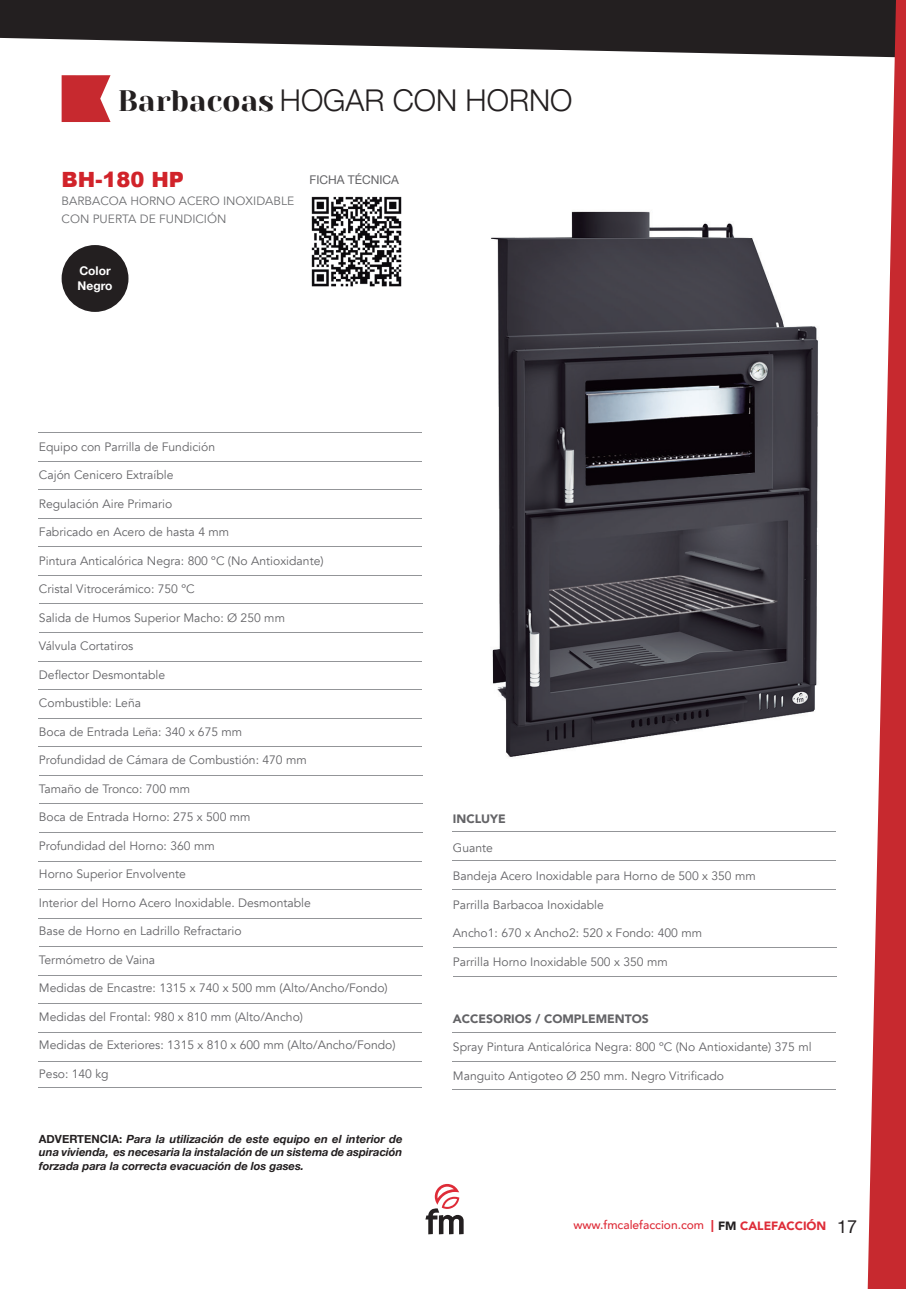
<style>
.page{position:relative;width:906px;height:1289px;background:#fff}
.page>*{position:absolute;margin:0;border:0;box-sizing:border-box;transform-origin:0 0}
.t1{font:300 30px "Helvetica Neue";color:#231f20}
.t2{font:900 21px "Arial";color:#d1232a}
.t3{font:12.15px "Avenir";color:#636366}
.t4{font:900 12.15px "Avenir";color:#636366}
.t5{font:12px/18px "Avenir";color:#6c6d70}
.t6{font:500 12px "Avenir";color:#de2c38}
.t7{font:12px "Helvetica Neue";color:#636366}
.t8{font:700 12px/14.4px "Helvetica Neue";color:#fff}
.t9{font:italic 700 11.25px/13.5px "Helvetica Neue";color:#231f20;text-align:justify}
.s1{font-family:"Yeseva One";font-weight:400;font-size:29.55px}
.s2{font-style:normal}
.s3{font-family:"Univers";font-weight:700}
.s4{font-weight:900;color:#231f20}
.s5{font-weight:900}
.s6{font-family:"Helvetica Neue";font-weight:400;font-size:18px;color:#231f20}
</style>
<div class="page">
<svg style="left:425px;top:1184px;width:38px;height:50px"></svg>
<svg style="left:0;top:0;width:867px;height:57px;fill:#231f20"></svg>
<svg style="left:867px;top:0;width:39px;height:1288px;fill:#c7292f"></svg>
<hr style="left:453px;top:831px;width:383px;height:1px;background:#939598">
<hr style="left:453px;top:860px;width:383px;height:1px;background:#939598">
<hr style="left:453px;top:889px;width:383px;height:1px;background:#939598">
<hr style="left:453px;top:975px;width:383px;height:1px;background:#939598">
<hr style="left:453px;top:946px;width:383px;height:1px;background:#939598">
<hr style="left:453px;top:1032px;width:383px;height:1px;background:#939598">
<hr style="left:453px;top:1061px;width:383px;height:1px;background:#939598">
<hr style="left:453px;top:1089px;width:383px;height:1px;background:#939598">
<hr style="left:39px;top:432px;width:383px;height:1px;background:#939598">
<hr style="left:39px;top:460px;width:383px;height:1px;background:#939598">
<hr style="left:39px;top:489px;width:383px;height:1px;background:#939598">
<hr style="left:39px;top:518px;width:383px;height:1px;background:#939598">
<hr style="left:39px;top:546px;width:383px;height:1px;background:#939598">
<hr style="left:39px;top:717px;width:383px;height:1px;background:#939598">
<hr style="left:39px;top:575px;width:383px;height:1px;background:#939598">
<hr style="left:39px;top:746px;width:383px;height:1px;background:#939598">
<hr style="left:39px;top:603px;width:383px;height:1px;background:#939598">
<hr style="left:39px;top:803px;width:383px;height:1px;background:#939598">
<hr style="left:39px;top:775px;width:383px;height:1px;background:#939598">
<hr style="left:39px;top:632px;width:383px;height:1px;background:#939598">
<hr style="left:39px;top:832px;width:383px;height:1px;background:#939598">
<hr style="left:39px;top:946px;width:383px;height:1px;background:#939598">
<hr style="left:39px;top:660px;width:383px;height:1px;background:#939598">
<hr style="left:39px;top:860px;width:383px;height:1px;background:#939598">
<hr style="left:39px;top:975px;width:383px;height:1px;background:#939598">
<hr style="left:39px;top:689px;width:383px;height:1px;background:#939598">
<hr style="left:39px;top:889px;width:383px;height:1px;background:#939598">
<hr style="left:39px;top:1003px;width:383px;height:1px;background:#939598">
<hr style="left:39px;top:917px;width:383px;height:1px;background:#939598">
<hr style="left:39px;top:1032px;width:383px;height:1px;background:#939598">
<hr style="left:39px;top:1060px;width:383px;height:1px;background:#939598">
<hr style="left:39px;top:1087px;width:383px;height:1px;background:#939598">
<img style="left:491px;top:211px;width:327px;height:546px">
<div style="left:62px;top:245px;width:66px;height:67px;background:#231f20;border-radius:50%"></div>
<img style="left:311px;top:196px;width:91px;height:91px">
<svg style="left:62px;top:75px;width:48px;height:47px;background:#cc3e43"></svg>
<h1 class="t1" style="left:118px;top:76px;width:456px"><span class="s1">Barbacoas</span> HOGAR CON HORNO</h1>
<h2 class="t2" style="left:62px;top:165px;width:124px">BH-180 HP</h2>
<p class="t5" style="left:62px;top:192px;width:234px">BARBACOA HORNO ACERO INOXIDABLE<br>CON PUERTA DE FUNDICIÓN</p>
<p class="t7" style="left:309px;top:171px;width:91px">FICHA TÉCNICA</p>
<p class="t8" style="left:78px;top:264px;width:36px">Color<br>Negro</p>
<p class="t3" style="left:39px;top:439px;width:178px">Equipo con Parrilla de Fundición</p>
<p class="t3" style="left:39px;top:467px;width:136px">Cajón Cenicero Extraíble</p>
<p class="t3" style="left:39px;top:496px;width:135px">Regulación Aire Primario</p>
<p class="t3" style="left:39px;top:524px;width:192px">Fabricado en Acero de hasta 4 mm</p>
<p class="t3" style="left:39px;top:553px;width:286px">Pintura Anticalórica Negra: 800 ºC (No Antioxidante)</p>
<p class="t3" style="left:39px;top:581px;width:157px">Cristal Vitrocerámico: 750 ºC</p>
<p class="t3" style="left:39px;top:610px;width:248px">Salida de Humos Superior Macho: Ø 250 mm</p>
<p class="t3" style="left:39px;top:638px;width:96px">Válvula Cortatiros</p>
<p class="t3" style="left:39px;top:667px;width:128px">Deflector Desmontable</p>
<p class="t3" style="left:39px;top:695px;width:104px">Combustible: Leña</p>
<p class="t3" style="left:39px;top:724px;width:205px">Boca de Entrada Leña: 340 x 675 mm</p>
<p class="t3" style="left:39px;top:752px;width:269px">Profundidad de Cámara de Combustión: 470 mm</p>
<p class="t3" style="left:39px;top:781px;width:153px">Tamaño de Tronco: 700 mm</p>
<p class="t3" style="left:39px;top:809px;width:213px">Boca de Entrada Horno: 275 x 500 mm</p>
<p class="t3" style="left:39px;top:838px;width:177px">Profundidad del Horno: 360 mm</p>
<p class="t3" style="left:39px;top:866px;width:148px">Horno Superior Envolvente</p>
<p class="t3" style="left:39px;top:895px;width:273px">Interior del Horno Acero Inoxidable. Desmontable</p>
<p class="t3" style="left:39px;top:923px;width:204px">Base de Horno en Ladrillo Refractario</p>
<p class="t3" style="left:39px;top:952px;width:118px">Termómetro de Vaina</p>
<p class="t3" style="left:39px;top:980px;width:350px">Medidas de Encastre: 1315 x 740 x 500 mm (Alto/Ancho/Fondo)</p>
<p class="t3" style="left:39px;top:1009px;width:266px">Medidas del Frontal: 980 x 810 mm (Alto/Ancho)</p>
<p class="t3" style="left:39px;top:1037px;width:358px">Medidas de Exteriores: 1315 x 810 x 600 mm (Alto/Ancho/Fondo)</p>
<p class="t3" style="left:39px;top:1066px;width:71px">Peso: 140 kg</p>
<p class="t9" style="left:39px;top:1131px;width:365px"><span class="s2">ADVERTENCIA:</span> Para la utilización de este equipo en el interior de una vivienda, es necesaria la instalación de un sistema de aspiración forzada para la correcta evacuación de los gases.</p>
<p class="t4" style="left:453px;top:808px;width:54px">INCLUYE</p>
<p class="t3" style="left:453px;top:840px;width:42px">Guante</p>
<p class="t3" style="left:453px;top:868px;width:304px">Bandeja Acero Inoxidable para Horno de 500 x 350 mm</p>
<p class="t3" style="left:453px;top:897px;width:153px">Parrilla Barbacoa Inoxidable</p>
<p class="t3" style="left:453px;top:925px;width:251px">Ancho1: 670 x Ancho2: 520 x Fondo: 400 mm</p>
<p class="t3" style="left:453px;top:954px;width:216px">Parrilla Horno Inoxidable 500 x 350 mm</p>
<p class="t4" style="left:453px;top:1008px;width:197px">ACCESORIOS / COMPLEMENTOS</p>
<p class="t3" style="left:453px;top:1039px;width:360px">Spray Pintura Anticalórica Negra: 800 ºC (No Antioxidante) 375 ml</p>
<p class="t3" style="left:453px;top:1068px;width:272px">Manguito Antigoteo Ø 250 mm. Negro Vitrificado</p>
<p class="t6" style="left:573px;top:1214px;width:285px">www.fmcalefaccion.com <span class="s3">|</span> <span class="s4">FM</span> <span class="s5">CALEFACCIÓN</span> <span class="s6">17</span></p>
</div>
